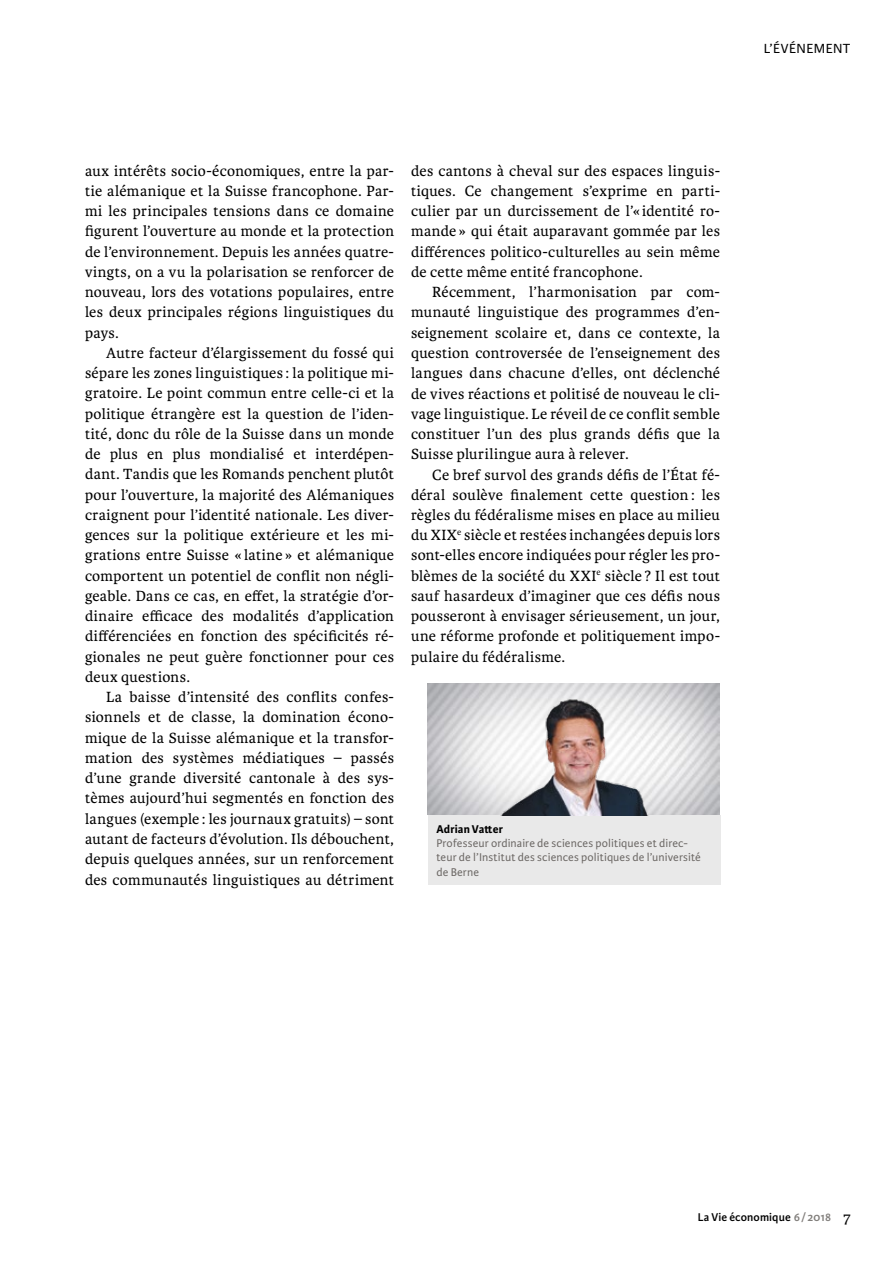
<style>
.page{position:relative;width:893px;height:1263px;background:#fff}
.page>*{position:absolute;margin:0;border:0;box-sizing:border-box;transform-origin:0 0}
.t1{font:15.75px/20.2px "Karmina";letter-spacing:.02em;color:#000;text-align:justify}
.t2{font:14.1px "Karmina Sans";letter-spacing:.035em;color:#000}
.t3{font:12px/14.4px "Karmina Sans";letter-spacing:.01em;color:#6d6966}
.t4{font:600 12px "Karmina Sans";letter-spacing:.01em;color:#000}
.t5{font:700 12px "Karmina Sans";letter-spacing:.015em;color:#000}
.s1{color:#817e7b}
.s2{font-family:"Karmina";font-weight:400;font-size:16.5px}
</style>
<div class="page">
<img style="left:428px;top:683px;width:292px;height:132px">
<div style="left:428px;top:815px;width:292px;height:69px;background:#e9e9e9"></div>
<img style="left:483px;top:686px;width:202px;height:129px">
<p class="t1" style="left:85px;top:160px;width:311px">aux intérêts socio-économiques, entre la par&shy;tie alémanique et la Suisse francophone. Par&shy;mi les principales tensions dans ce domaine figurent l’ouverture au monde et la protection de l’environnement. Depuis les années quatre&shy;vingts, on a vu la polarisation se renforcer de nouveau, lors des votations populaires, entre les deux principales régions linguistiques du pays.</p>
<p class="t1" style="left:85px;top:343px;width:311px;text-indent:21px">Autre facteur d’élargissement du fossé qui sépare les zones linguistiques : la politique mi&shy;gratoire. Le point commun entre celle-ci et la politique étrangère est la question de l’iden&shy;tité, donc du rôle de la Suisse dans un monde de plus en plus mondialisé et interdépen&shy;dant. Tandis que les Romands penchent plutôt pour l’ouverture, la majorité des Alémaniques craignent pour l’identité nationale. Les diver&shy;gences sur la politique extérieure et les mi&shy;grations entre Suisse « latine » et alémanique comportent un potentiel de conflit non négli&shy;geable. Dans ce cas, en effet, la stratégie d’or&shy;dinaire efficace des modalités d’application différenciées en fonction des spécificités ré&shy;gionales ne peut guère fonctionner pour ces deux questions.</p>
<p class="t1" style="left:85px;top:687px;width:310px;text-indent:21px">La baisse d’intensité des conflits confes&shy;sionnels et de classe, la domination écono&shy;mique de la Suisse alémanique et la transfor&shy;mation des systèmes médiatiques – passés d’une grande diversité cantonale à des sys&shy;tèmes aujourd’hui segmentés en fonction des langues (exemple : les journaux gratuits) – sont autant de facteurs d’évolution. Ils débouchent, depuis quelques années, sur un renforcement des communautés linguistiques au détriment</p>
<p class="t1" style="left:411px;top:161px;width:310px">des cantons à cheval sur des espaces linguis&shy;tiques. Ce changement s’exprime en parti&shy;culier par un durcissement de l’« identité ro&shy;mande » qui était auparavant gommée par les différences politico-culturelles au sein même de cette même entité francophone.</p>
<p class="t1" style="left:411px;top:282px;width:311px;text-indent:21px">Récemment, l’harmonisation par com&shy;munauté linguistique des programmes d’en&shy;seignement scolaire et, dans ce contexte, la question controversée de l’enseignement des langues dans chacune d’elles, ont déclenché de vives réactions et politisé de nouveau le cli&shy;vage linguistique. Le réveil de ce conflit semble constituer l’un des plus grands défis que la Suisse plurilingue aura à relever.</p>
<p class="t1" style="left:411px;top:464px;width:311px;text-indent:21px">Ce bref survol des grands défis de l’État fé&shy;déral soulève finalement cette question : les règles du fédéralisme mises en place au milieu du XIX<sup>e</sup> siècle et restées inchangées depuis lors sont-elles encore indiquées pour régler les pro&shy;blèmes de la société du XXI<sup>e</sup> siècle ? Il est tout sauf hasardeux d’imaginer que ces défis nous pousseront à envisager sérieusement, un jour, une réforme profonde et politiquement impo&shy;pulaire du fédéralisme.</p>
<p class="t5" style="left:436px;top:822px;width:68px">Adrian Vatter</p>
<p class="t3" style="left:436px;top:836px;width:266px">Professeur ordinaire de sciences politiques et direc&shy;teur de l’Institut des sciences politiques de l’université de Berne</p>
<p class="t2" style="left:764px;top:41px;width:88px">L’ÉVÉNEMENT</p>
<p class="t4" style="left:698px;top:1210px;width:154px">La Vie économique <span class="s1">6/2018</span> <span class="s2">7</span></p>
</div>
